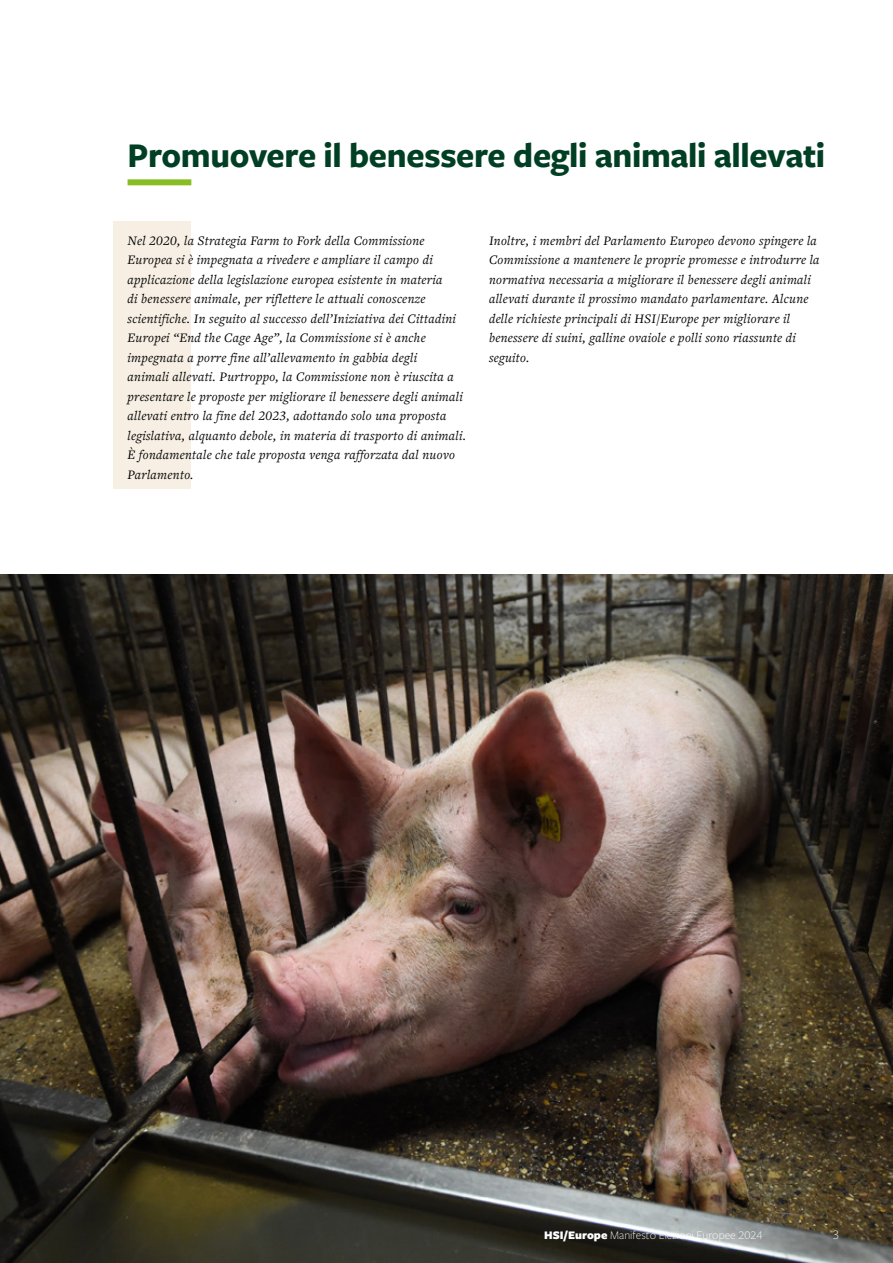
<style>
.page{position:relative;width:893px;height:1263px;background:#fff}
.page>*{position:absolute;margin:0;border:0;box-sizing:border-box;transform-origin:0 0}
.t1{font:700 36px "Freight Sans Pro";letter-spacing:-.01em;color:#003f23}
.t2{font:italic 13.5px/19.5px "Freight Text Pro";letter-spacing:.02em;color:#000}
.t3{font:300 13.5px "Freight Sans Pro";color:#fff}
.t4{font:300 12px "Freight Sans Pro";color:#fff}
.s1{font-weight:900}
</style>
<div class="page">
<div style="left:113px;top:222px;width:78px;height:267px;background:#f7efe4"></div>
<div style="left:128px;top:179px;width:63px;height:6px;background:#89bd24"></div>
<img style="left:0;top:574px;width:893px;height:689px">
<h1 class="t1" style="left:128px;top:130px;width:699px">Promuovere il benessere degli animali allevati</h1>
<p class="t2" style="left:128px;top:230px;width:340px">Nel 2020, la Strategia Farm to Fork della Commissione Europea si è impegnata a rivedere e ampliare il campo di applicazione della legislazione europea esistente in materia<br>di benessere animale, per riflettere le attuali conoscenze scientifiche. In seguito al successo dell’Iniziativa dei Cittadini Europei “End the Cage Age”, la Commissione si è anche impegnata a porre fine all’allevamento in gabbia degli<br>animali allevati. Purtroppo, la Commissione non è riuscita a presentare le proposte per migliorare il benessere degli animali allevati entro la fine del 2023, adottando solo una proposta legislativa, alquanto debole, in materia di trasporto di animali.<br>È fondamentale che tale proposta venga rafforzata dal nuovo Parlamento.</p>
<p class="t2" style="left:489px;top:230px;width:332px">Inoltre, i membri del Parlamento Europeo devono spingere la Commissione a mantenere le proprie promesse e introdurre la normativa necessaria a migliorare il benessere degli animali allevati durante il prossimo mandato parlamentare. Alcune delle richieste principali di HSI/Europe per migliorare il benessere di suini, galline ovaiole e polli sono riassunte di seguito.</p>
<p class="t4" style="left:544px;top:1227px;width:220px"><span class="s1">HSI/Europe</span> Manifesto Elezioni Europee 2024</p>
<p class="t3" style="left:832px;top:1226px;width:8px">3</p>
</div>
